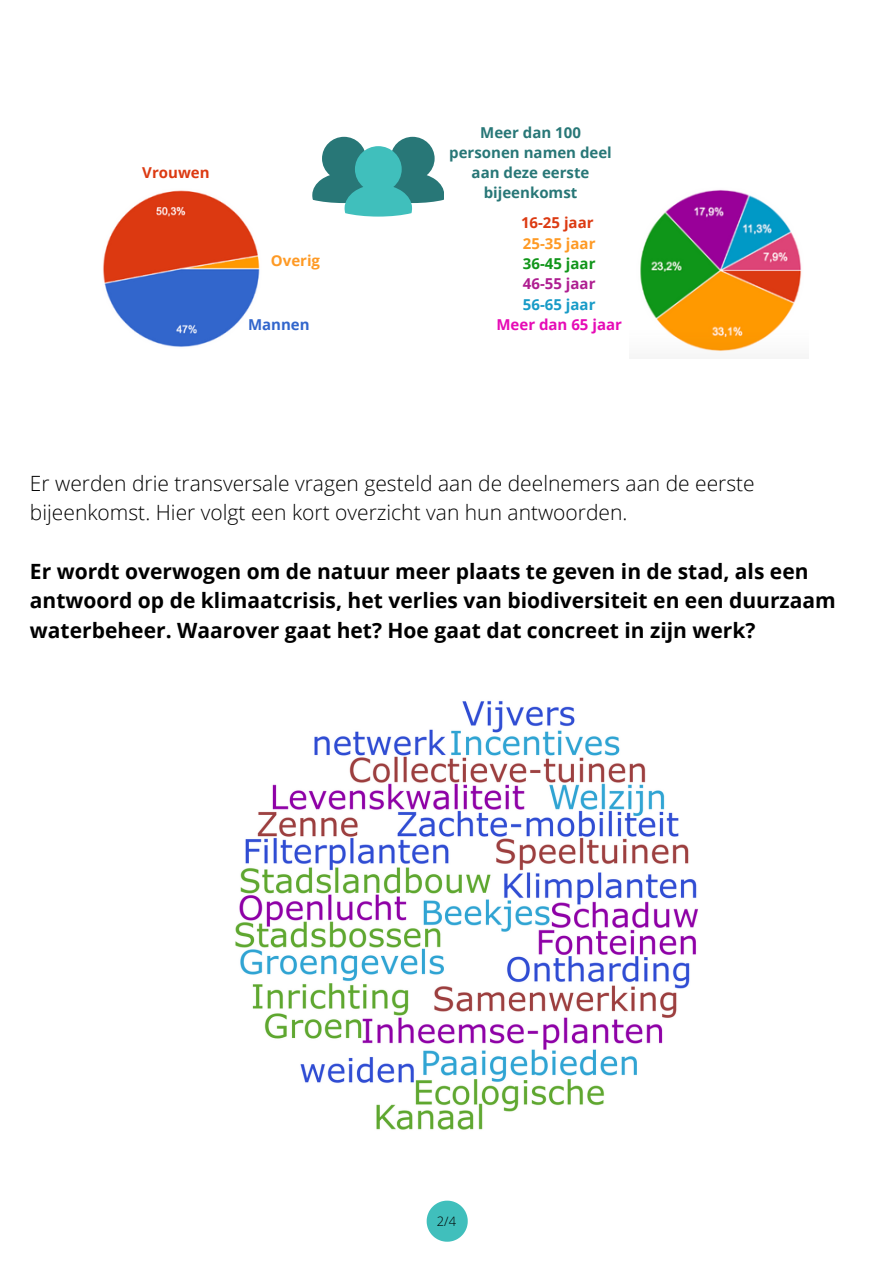
<style>
.page{position:relative;width:894px;height:1264px;background:#fff}
.page>*{position:absolute;margin:0;border:0;box-sizing:border-box;transform-origin:0 0}
.t1{font:700 21px/29.2px "Open Sans";color:#000}
.t2{font:300 21px/29.2px "Open Sans";color:#000}
.t3{font:700 15px/20.2px "Open Sans";color:#287777;text-align:center}
.t4{font:700 15px "Open Sans";color:#dc3a12}
.t5{font:700 15px "Open Sans";color:#fe9a25}
.t6{font:700 15px "Open Sans";color:#e60bb6}
.t7{font:700 15px "Open Sans";color:#11961a}
.t8{font:700 15px "Open Sans";color:#af1e91}
.t9{font:700 15px "Open Sans";color:#189bc7}
.t10{font:700 15px "Open Sans";color:#3266cc}
.t11{font:300 12.9px "Open Sans";color:#000}
</style>
<div class="page">
<svg style="left:312px;top:137px;width:132px;height:79px"></svg>
<img style="left:103px;top:190px;width:157px;height:157px">
<img style="left:640px;top:189px;width:162px;height:163px">
<img style="left:235px;top:700px;width:463px;height:430px">
<svg style="left:426px;top:1200px;width:41px;height:41px"></svg>
<p class="t4" style="left:142px;top:162px;width:69px">Vrouwen</p>
<p class="t5" style="left:271px;top:250px;width:51px">Overig</p>
<p class="t10" style="left:248px;top:314px;width:63px">Mannen</p>
<p class="t3" style="left:449px;top:122px;width:164px">Meer dan 100 personen namen deel aan deze eerste bijeenkomst</p>
<p class="t4" style="left:521px;top:212px;width:74px">16-25 jaar</p>
<p class="t5" style="left:523px;top:233px;width:74px">25-35 jaar</p>
<p class="t7" style="left:523px;top:253px;width:74px">36-45 jaar</p>
<p class="t8" style="left:523px;top:273px;width:74px">46-55 jaar</p>
<p class="t9" style="left:523px;top:293px;width:74px">56-65 jaar</p>
<p class="t6" style="left:496px;top:314px;width:127px">Meer dan 65 jaar</p>
<p class="t2" style="left:30px;top:468px;width:726px">Er werden drie transversale vragen gesteld aan de deelnemers aan de eerste bijeenkomst. Hier volgt een kort overzicht van hun antwoorden.</p>
<p class="t1" style="left:30px;top:556px;width:807px">Er wordt overwogen om de natuur meer plaats te geven in de stad, als een antwoord op de klimaatcrisis, het verlies van biodiversiteit en een duurzaam waterbeheer. Waarover gaat het? Hoe gaat dat concreet in zijn werk?</p>
<p class="t11" style="left:437px;top:1212px;width:21px">2/4</p>
</div>
